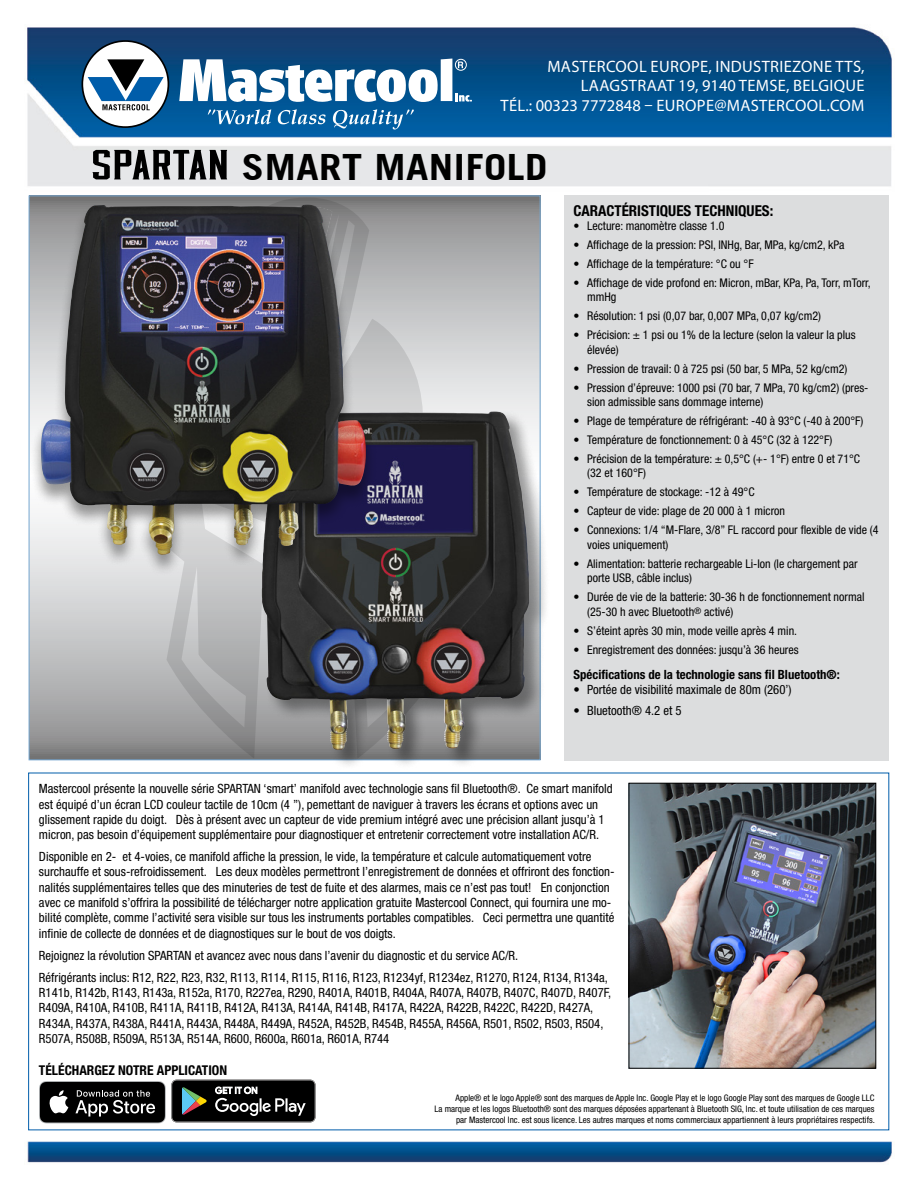
<style>
.page{position:relative;width:918px;height:1188px;background:#fff}
.page>*{position:absolute;margin:0;border:0;box-sizing:border-box;transform-origin:0 0}
.t1{font:700 35.4px "Trade Gothic";letter-spacing:.015em;color:#000;scale:1.13 1}
.t2{font:16.5px/19.8px "Myriad Pro";letter-spacing:.02em;color:#fff;text-align:right}
.t3{font:700 condensed 15px "Helvetica Neue";color:#000}
.t4{font:700 condensed 13.5px "Helvetica Neue";color:#000}
.t5{font:condensed 12.75px/15.3px "Helvetica Neue";color:#000}
.t6{font:700 condensed 12.75px "Helvetica Neue";color:#000}
.t7{font:condensed 12px/14.4px "Helvetica Neue";color:#000}
.t8{font:condensed 9px/10.8px "Helvetica Neue";color:#000;text-align:right}
.s1{font-size:9px}
</style>
<div class="page">
<img style="left:24px;top:27px;width:868px;height:1136px">
<div style="left:564px;top:196px;width:325px;height:565px;background:#dcddde"></div>
<svg style="left:31px;top:198px;width:508px;height:560px;background:#b8b9ba"></svg>
<div style="left:82px;top:41px;width:86px;height:86px;background:#fff;border-radius:50%"></div>
<div style="left:82px;top:40px;width:87px;height:88px;border:2px solid #000;border-radius:50%"></div>
<svg style="left:88px;top:59px;width:76px;height:51px"></svg>
<svg style="left:208px;top:109px;width:63px;height:15px"></svg>
<svg style="left:278px;top:109px;width:48px;height:15px"></svg>
<svg style="left:333px;top:109px;width:81px;height:21px;background:#367eb3"></svg>
<svg style="left:179px;top:59px;width:293px;height:44px"></svg>
<div style="left:455px;top:59px;width:12px;height:12px;border:1px solid #fff;border-radius:50%"></div>
<svg style="left:93px;top:150px;width:134px;height:29px;background:#69696a"></svg>
<svg style="left:157px;top:194px;width:296px;height:565px;background:#afb0b2"></svg>
<div style="left:260px;top:410px;width:290px;height:361px;background:#000;opacity:.4"></div>
<img style="left:261px;top:411px;width:229px;height:339px">
<div style="left:29px;top:204px;width:348px;height:373px;background:#000;opacity:.4"></div>
<img style="left:41px;top:205px;width:327px;height:351px">
<svg style="left:39px;top:1080px;width:276px;height:43px;background:#353635"></svg>
<img style="left:631px;top:785px;width:243px;height:281px">
<div style="left:629px;top:783px;width:247px;height:285px;border:1px solid #000"></div>
<p class="t2" style="left:500px;top:56px;width:366px">MASTERCOOL EUROPE, INDUSTRIEZONE TTS,<br>LAAGSTRAAT 19, 9140 TEMSE, BELGIQUE<br>TÉL.: 00323 7772848 – EUROPE@MASTERCOOL.COM</p>
<h1 class="t1" style="left:242px;top:146px;width:272px">SMART MANIFOLD</h1>
<p class="t3" style="left:574px;top:201px;width:201px">CARACTÉRISTIQUES TECHNIQUES:</p>
<p class="t7" style="left:574px;top:218px;width:152px">• Lecture: manomètre classe 1.0</p>
<p class="t7" style="left:574px;top:237px;width:272px">• Affichage de la pression: PSI, INHg, Bar, MPa, kg/cm2, kPa</p>
<p class="t7" style="left:574px;top:256px;width:182px">• Affichage de la température: °C ou °F</p>
<p class="t7" style="left:587px;top:275px;width:285px;text-indent:-14px">• Affichage de vide profond en: Micron, mBar, KPa, Pa, Torr, mTorr, mmHg</p>
<p class="t7" style="left:574px;top:309px;width:249px">• Résolution: 1 psi (0,07 bar, 0,007 MPa, 0,07 kg/cm2)</p>
<p class="t7" style="left:587px;top:328px;width:270px;text-indent:-14px">• Précision: ± 1 psi ou 1% de la lecture (selon la valeur la plus élevée)</p>
<p class="t7" style="left:574px;top:361px;width:275px">• Pression de travail: 0 à 725 psi (50 bar, 5 MPa, 52 kg/cm2)</p>
<p class="t7" style="left:587px;top:380px;width:283px;text-indent:-14px">• Pression d’épreuve: 1000 psi (70 bar, 7 MPa, 70 kg/cm2) (pres&shy;sion admissible sans dommage interne)</p>
<p class="t7" style="left:574px;top:414px;width:291px">• Plage de température de réfrigérant: -40 à 93°C (-40 à 200°F)</p>
<p class="t7" style="left:574px;top:433px;width:260px">• Température de fonctionnement: 0 à 45°C (32 à 122°F)</p>
<p class="t7" style="left:587px;top:452px;width:275px;text-indent:-14px">• Précision de la température: ± 0,5°C (+- 1°F) entre 0 et 71°C (32 et 160°F)</p>
<p class="t7" style="left:574px;top:485px;width:183px">• Température de stockage: -12 à 49°C</p>
<p class="t7" style="left:574px;top:504px;width:213px">• Capteur de vide: plage de 20 000 à 1 micron</p>
<p class="t7" style="left:587px;top:523px;width:293px;text-indent:-14px">• Connexions: 1/4 “M-Flare, 3/8” FL raccord pour flexible de vide (4 voies uniquement)</p>
<p class="t7" style="left:587px;top:556px;width:272px;text-indent:-14px">• Alimentation: batterie rechargeable Li-Ion (le chargement par porte USB, câble inclus)</p>
<p class="t7" style="left:587px;top:590px;width:279px;text-indent:-14px">• Durée de vie de la batterie: 30-36 h de fonctionnement normal (25-30 h avec Bluetooth<span class="s1">®</span> activé)</p>
<p class="t7" style="left:574px;top:623px;width:225px">• S’éteint après 30 min, mode veille après 4 min.</p>
<p class="t7" style="left:574px;top:642px;width:227px">• Enregistrement des données: jusqu’à 36 heures</p>
<p class="t6" style="left:574px;top:667px;width:268px">Spécifications de la technologie sans fil Bluetooth®:</p>
<p class="t5" style="left:574px;top:682px;width:219px">• Portée de visibilité maximale de 80m (260’)</p>
<p class="t5" style="left:574px;top:703px;width:109px">• Bluetooth® 4.2 et 5</p>
<p class="t5" style="left:39px;top:781px;width:575px">Mastercool présente la nouvelle série SPARTAN ‘smart’ manifold avec technologie sans fil Bluetooth®. Ce smart manifold est équipé d’un écran LCD couleur tactile de 10cm (4 ”), pemettant de naviguer à travers les écrans et options avec un glissement rapide du doigt. Dès à présent avec un capteur de vide premium intégré avec une précision allant jusqu’à 1 micron, pas besoin d’équipement supplémentaire pour diagnostiquer et entretenir correctement votre installation AC/R.</p>
<p class="t5" style="left:39px;top:849px;width:577px">Disponible en 2- et 4-voies, ce manifold affiche la pression, le vide, la température et calcule automatiquement votre surchauffe et sous-refroidissement. Les deux modèles permettront l’enregistrement de données et offriront des fonction&shy;nalités supplémentaires telles que des minuteries de test de fuite et des alarmes, mais ce n’est pas tout! En conjonction avec ce manifold s’offrira la possibilité de télécharger notre application gratuite Mastercool Connect, qui fournira une mo&shy;bilité complète, comme l’activité sera visible sur tous les instruments portables compatibles. Ceci permettra une quantité infinie de collecte de données et de diagnostiques sur le bout de vos doigts.</p>
<p class="t5" style="left:39px;top:944px;width:570px;line-height:22px">Rejoignez la révolution SPARTAN et avancez avec nous dans l’avenir du diagnostic et du service AC/R.<br>Réfrigérants inclus: R12, R22, R23, R32, R113, R114, R115, R116, R123, R1234yf, R1234ez, R1270, R124, R134, R134a,</p>
<p class="t5" style="left:39px;top:985px;width:574px">R141b, R142b, R143, R143a, R152a, R170, R227ea, R290, R401A, R401B, R404A, R407A, R407B, R407C, R407D, R407F, R409A, R410A, R410B, R411A, R411B, R412A, R413A, R414A, R414B, R417A, R422A, R422B, R422C, R422D, R427A, R434A, R437A, R438A, R441A, R443A, R448A, R449A, R452A, R452B, R454B, R455A, R456A, R501, R502, R503, R504, R507A, R508B, R509A, R513A, R514A, R600, R600a, R601a, R601A, R744</p>
<p class="t4" style="left:39px;top:1062px;width:190px">TÉLÉCHARGEZ NOTRE APPLICATION</p>
<p class="t8" style="left:435px;top:1093px;width:442px">Apple® et le logo Apple® sont des marques de Apple Inc. Google Play et le logo Google Play sont des marques de Google LLC<br>La marque et les logos Bluetooth® sont des marques déposées appartenant à Bluetooth SIG, Inc. et toute utilisation de ces marques par Mastercool Inc. est sous licence. Les autres marques et noms commerciaux appartiennent à leurs propriétaires respectifs.</p>
</div>
